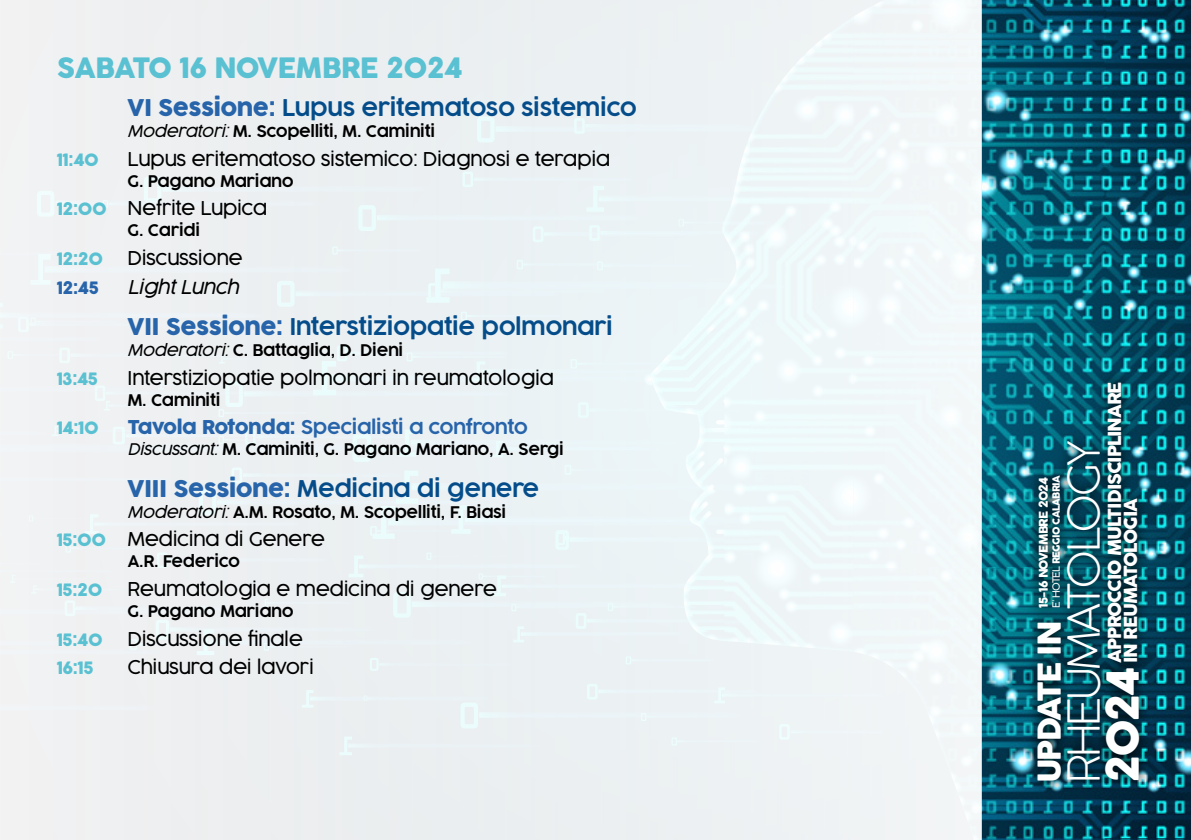
<style>
.page{position:relative;width:1191px;height:840px;background:#fff}
.page>*{position:absolute;margin:0;border:0;box-sizing:border-box;transform-origin:0 0}
.t1{font:200 44px "Cocogoose Pro";letter-spacing:-.06em;color:#fff}
.t2{font:44px "Cocogoose Pro";color:#fff}
.t3{font:31.6px "Cocogoose Pro";letter-spacing:-.06em;color:#fff}
.t4{font:28px "Cocogoose Pro";letter-spacing:-.025em;color:#5ac1d2}
.t5{font:300 23px "Cocogoose Pro";letter-spacing:-.025em;color:#054d8a}
.t6{font:300 19px "Cocogoose Pro";letter-spacing:-.025em;color:#000}
.t7{font:300 19px "Cocogoose Pro";letter-spacing:-.025em;color:#2764aa}
.t8{font:italic 300 19px "Cocogoose Pro";letter-spacing:-.025em;color:#000}
.t9{font:18px/16px "Cocogoose Pro";letter-spacing:-.06em;color:#fff}
.t10{font:17px "Cocogoose Pro";letter-spacing:-.025em;color:#5ac1d2}
.t11{font:17px "Cocogoose Pro";color:#2764aa}
.t12{font:300 16px "Cocogoose Pro";letter-spacing:-.025em;color:#000}
.t13{font:12px "Cocogoose Pro";letter-spacing:-.06em;color:#fff}
.t14{font:10px "Cocogoose Pro";letter-spacing:-.06em;color:#fff}
.s1{font-weight:400;color:#2764aa}
.s2{font-style:italic}
.s3{font-weight:400;font-size:17px;color:#5ac1d2}
.s4{font-weight:400}
.s5{font-weight:300}
</style>
<div class="page">
<img style="left:981px;top:0;width:210px;height:839px">
<div style="left:0;top:0;width:981px;height:839px;background:#edf1f3"></div>
<svg style="left:1026px;top:370px;width:124px;height:422px"></svg>
<h3 class="t4" style="left:57px;top:48px;width:407px">SABATO 16 NOVEMBRE 2024</h3>
<h3 class="t5" style="left:128px;top:92px;width:511px"><span class="s1">VI Sessione:</span> Lupus eritematoso sistemico</h3>
<p class="t12" style="left:128px;top:120px;width:309px"><span class="s2">Moderatori:</span> M. Scopelliti, M. Caminiti</p>
<p class="t10" style="left:57px;top:148px;width:44px">11:40</p>
<p class="t6" style="left:128px;top:145px;width:484px">Lupus eritematoso sistemico: Diagnosi e terapia</p>
<p class="t12" style="left:128px;top:170px;width:168px">G. Pagano Mariano</p>
<p class="t6" style="left:57px;top:195px;width:212px"><span class="s3">12:00</span> Nefrite Lupica</p>
<p class="t12" style="left:128px;top:220px;width:74px">G. Caridi</p>
<p class="t10" style="left:57px;top:247px;width:48px">12:20</p>
<p class="t6" style="left:128px;top:245px;width:117px">Discussione</p>
<p class="t11" style="left:57px;top:276px;width:44px">12:45</p>
<p class="t8" style="left:128px;top:273px;width:113px">Light Lunch</p>
<h3 class="t5" style="left:128px;top:311px;width:487px"><span class="s1">VII Sessione:</span> Interstiziopatie polmonari</h3>
<p class="t12" style="left:128px;top:339px;width:277px"><span class="s2">Moderatori:</span> C. Battaglia, D. Dieni</p>
<p class="t10" style="left:57px;top:367px;width:43px">13:45</p>
<p class="t6" style="left:128px;top:364px;width:428px">Interstiziopatie polmonari in reumatologia</p>
<p class="t12" style="left:128px;top:389px;width:95px">M. Caminiti</p>
<p class="t10" style="left:57px;top:416px;width:44px">14:10</p>
<p class="t7" style="left:128px;top:414px;width:402px"><span class="s4">Tavola Rotonda:</span> Specialisti a confronto</p>
<p class="t12" style="left:128px;top:438px;width:438px"><span class="s2">Discussant:</span> M. Caminiti, G. Pagano Mariano, A. Sergi</p>
<h3 class="t5" style="left:128px;top:472px;width:413px"><span class="s1">VIII Sessione:</span> Medicina di genere</h3>
<p class="t12" style="left:128px;top:501px;width:380px"><span class="s2">Moderatori:</span> A.M. Rosato, M. Scopelliti, F. Biasi</p>
<p class="t6" style="left:57px;top:526px;width:270px"><span class="s3">15:00</span> Medicina di Genere</p>
<p class="t12" style="left:128px;top:550px;width:114px">A.R. Federico</p>
<p class="t10" style="left:57px;top:578px;width:47px">15:20</p>
<p class="t6" style="left:128px;top:575px;width:371px">Reumatologia e medicina di genere</p>
<p class="t12" style="left:128px;top:600px;width:168px">G. Pagano Mariano</p>
<p class="t10" style="left:57px;top:627px;width:48px">15:40</p>
<p class="t6" style="left:128px;top:625px;width:177px">Discussione finale</p>
<p class="t10" style="left:57px;top:656px;width:39px">16:15</p>
<p class="t6" style="left:128px;top:654px;width:188px">Chiusura dei lavori</p>
<p class="t9" style="left:1107px;top:662px;width:283px;rotate:-90deg">APPROCCIO MULTIDISCIPLINARE<br>IN REUMATOLOGIA</p>
<h1 class="t1" style="left:1054px;top:782px;width:344px;rotate:-90deg">RHEUMATOLOGY</h1>
<p class="t13" style="left:1035px;top:607px;width:133px;rotate:-90deg">15-16 NOVEMBRE 2024</p>
<p class="t14" style="left:1049px;top:607px;width:134px;rotate:-90deg"><span class="s5">E’ HOTEL</span> REGGIO CALABRIA</p>
<h2 class="t3" style="left:1028px;top:782px;width:163px;rotate:-90deg">UPDATE IN</h2>
<h1 class="t2" style="left:1092px;top:782px;width:117px;rotate:-90deg">2024</h1>
</div>
